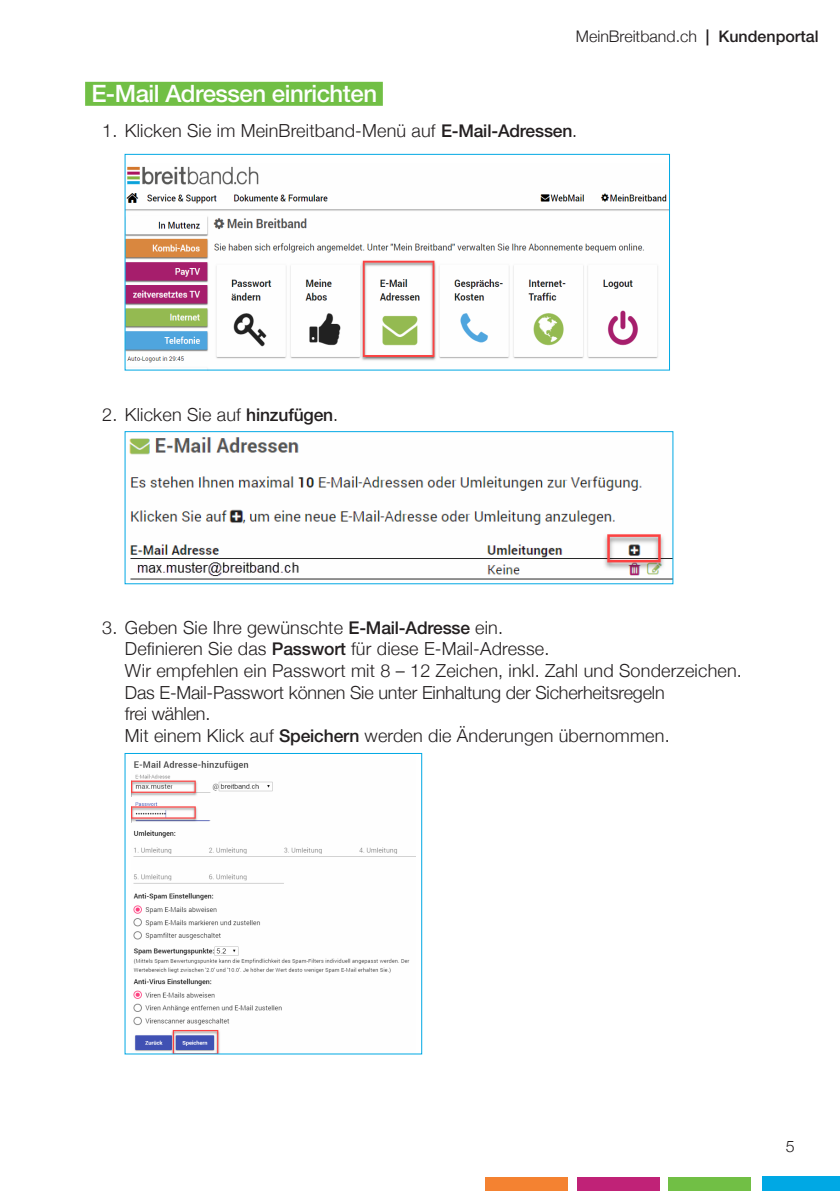
<style>
.page{position:relative;width:840px;height:1191px;background:#fff}
.page>*{position:absolute;margin:0;border:0;box-sizing:border-box;transform-origin:0 0}
.t1{font:500 24px "Helvetica Neue LT Pro";letter-spacing:-.02em;color:#fff}
.t2{font:300 18px/21.6px "Helvetica Neue";letter-spacing:.01em;color:#231f20}
.t3{font:300 16px "Helvetica Neue";color:#231f20}
.s1{font-family:"Helvetica Neue LT Pro";font-weight:500}
.s2{font-family:"Helvetica Neue LT Pro";font-weight:500;font-size:17.6px}
</style>
<div class="page">
<div style="left:576px;top:1176px;width:83px;height:15px;background:#c02277"></div>
<div style="left:667px;top:1176px;width:83px;height:15px;background:#71bf45"></div>
<div style="left:762px;top:1175px;width:77px;height:16px;background:#00a8e4"></div>
<div style="left:485px;top:1176px;width:82px;height:15px;background:#f48231"></div>
<div style="left:85px;top:82px;width:297px;height:24px;background:#71bf45"></div>
<img style="left:127px;top:166px;width:540px;height:197px">
<div style="left:125px;top:154px;width:544px;height:216px;border:1px solid #00a8e4"></div>
<img style="left:129px;top:437px;width:541px;height:143px">
<div style="left:125px;top:431px;width:547px;height:153px;border:1px solid #00a8e4"></div>
<img style="left:131px;top:760px;width:285px;height:292px">
<p class="t3" style="left:575px;top:24px;width:244px">MeinBreitband.ch <span class="s1">| Kundenportal</span></p>
<h2 class="t1" style="left:91px;top:79px;width:287px">E-Mail Adressen einrichten</h2>
<p class="t2" style="left:102px;top:118px;width:476px">1. Klicken Sie im MeinBreitband-Menü auf <span class="s2">E-Mail-Adressen</span>.</p>
<p class="t2" style="left:102px;top:402px;width:237px">2. Klicken Sie auf <span class="s2">hinzufügen</span>.</p>
<p class="t2" style="left:125px;top:615px;width:618px;text-indent:-23px">3. Geben Sie Ihre gewünschte <span class="s2">E-Mail-Adresse</span> ein.<br>Definieren Sie das <span class="s2">Passwort</span> für diese E-Mail-Adresse.<br>Wir empfehlen ein Passwort mit 8 – 12 Zeichen, inkl. Zahl und Sonderzeichen.<br>Das E-Mail-Passwort können Sie unter Einhaltung der Sicherheitsregeln<br>frei wählen.<br>Mit einem Klick auf <span class="s2">Speichern</span> werden die Änderungen übernommen.</p>
<p class="t3" style="left:785px;top:1133px;width:10px">5</p>
</div>
